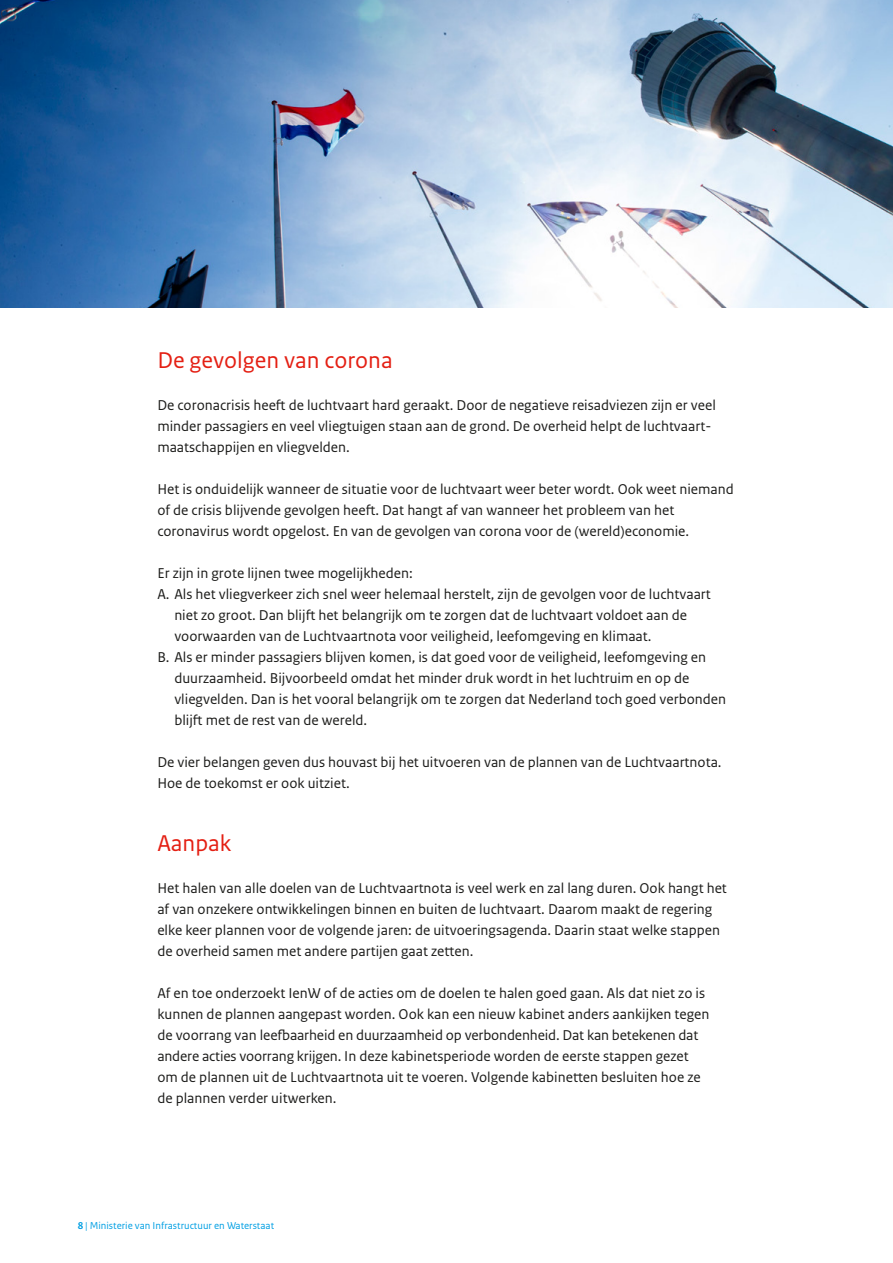
<style>
.page{position:relative;width:893px;height:1263px;background:#fff}
.page>*{position:absolute;margin:0;border:0;box-sizing:border-box;transform-origin:0 0}
._04_RO_Paragraafkop{font:24px "Rijksoverheid Sans Text";color:#e41f13}
._10_RO_Broodtekst{font:15px/21px "Rijksoverheid Sans Text";color:#1d1d1b}
._11_RO_Opsomming{font:15px/21px "Rijksoverheid Sans Text";color:#1d1d1b}
.t1{font:10.5px "Rijksoverheid Sans Text Regular 3";color:#009fe3}
.s1{font-family:"Rijksoverheid Sans Text";font-weight:700}
</style>
<div class="page">
<img style="left:0;top:0;width:893px;height:308px">
<img style="left:72px;top:200px;width:749px;height:18px">
<p class="_04_RO_Paragraafkop" style="left:157px;top:346px;width:237px">De gevolgen van corona</p>
<p class="_10_RO_Broodtekst" style="left:157px;top:395px;width:560px">De coronacrisis heeft de luchtvaart hard geraakt. Door de negatieve reisadviezen zijn er veel minder passagiers en veel vliegtuigen staan aan de grond. De overheid helpt de luchtvaart&shy;maatschappijen en vliegvelden.</p>
<p class="_10_RO_Broodtekst" style="left:157px;top:479px;width:578px">Het is onduidelijk wanneer de situatie voor de luchtvaart weer beter wordt. Ook weet niemand of de crisis blijvende gevolgen heeft. Dat hangt af van wanneer het probleem van het coronavirus wordt opgelost. En van de gevolgen van corona voor de (wereld)economie.</p>
<p class="_10_RO_Broodtekst" style="left:157px;top:563px;width:257px">Er zijn in grote lijnen twee mogelijkheden:</p>
<p class="_11_RO_Opsomming" style="left:174px;top:584px;width:538px;text-indent:-17px">A. Als het vliegverkeer zich snel weer helemaal herstelt, zijn de gevolgen voor de luchtvaart niet zo groot. Dan blijft het belangrijk om te zorgen dat de luchtvaart voldoet aan de voorwaarden van de Luchtvaartnota voor veiligheid, leefomgeving en klimaat.</p>
<p class="_11_RO_Opsomming" style="left:174px;top:647px;width:553px;text-indent:-17px">B. Als er minder passagiers blijven komen, is dat goed voor de veiligheid, leefomgeving en duurzaamheid. Bijvoorbeeld omdat het minder druk wordt in het luchtruim en op de vliegvelden. Dan is het vooral belangrijk om te zorgen dat Nederland toch goed verbonden blijft met de rest van de wereld.</p>
<p class="_10_RO_Broodtekst" style="left:157px;top:752px;width:566px">De vier belangen geven dus houvast bij het uitvoeren van de plannen van de Luchtvaartnota.<br>Hoe de toekomst er ook uitziet.</p>
<p class="_04_RO_Paragraafkop" style="left:157px;top:829px;width:75px">Aanpak</p>
<p class="_10_RO_Broodtekst" style="left:157px;top:878px;width:571px">Het halen van alle doelen van de Luchtvaartnota is veel werk en zal lang duren. Ook hangt het af van onzekere ontwikkelingen binnen en buiten de luchtvaart. Daarom maakt de regering elke keer plannen voor de volgende jaren: de uitvoeringsagenda. Daarin staat welke stappen de overheid samen met andere partijen gaat zetten.</p>
<p class="_10_RO_Broodtekst" style="left:157px;top:983px;width:554px">Af en toe onderzoekt IenW of de acties om de doelen te halen goed gaan. Als dat niet zo is kunnen de plannen aangepast worden. Ook kan een nieuw kabinet anders aankijken tegen de voorrang van leefbaarheid en duurzaamheid op verbondenheid. Dat kan betekenen dat andere acties voorrang krijgen. In deze kabinetsperiode worden de eerste stappen gezet om de plannen uit de Luchtvaartnota uit te voeren. Volgende kabinetten besluiten hoe ze de plannen verder uitwerken.</p>
<p class="t1" style="left:78px;top:1219px;width:198px"><span class="s1">8</span> | Ministerie van Infrastructuur en Waterstaat</p>
</div>
